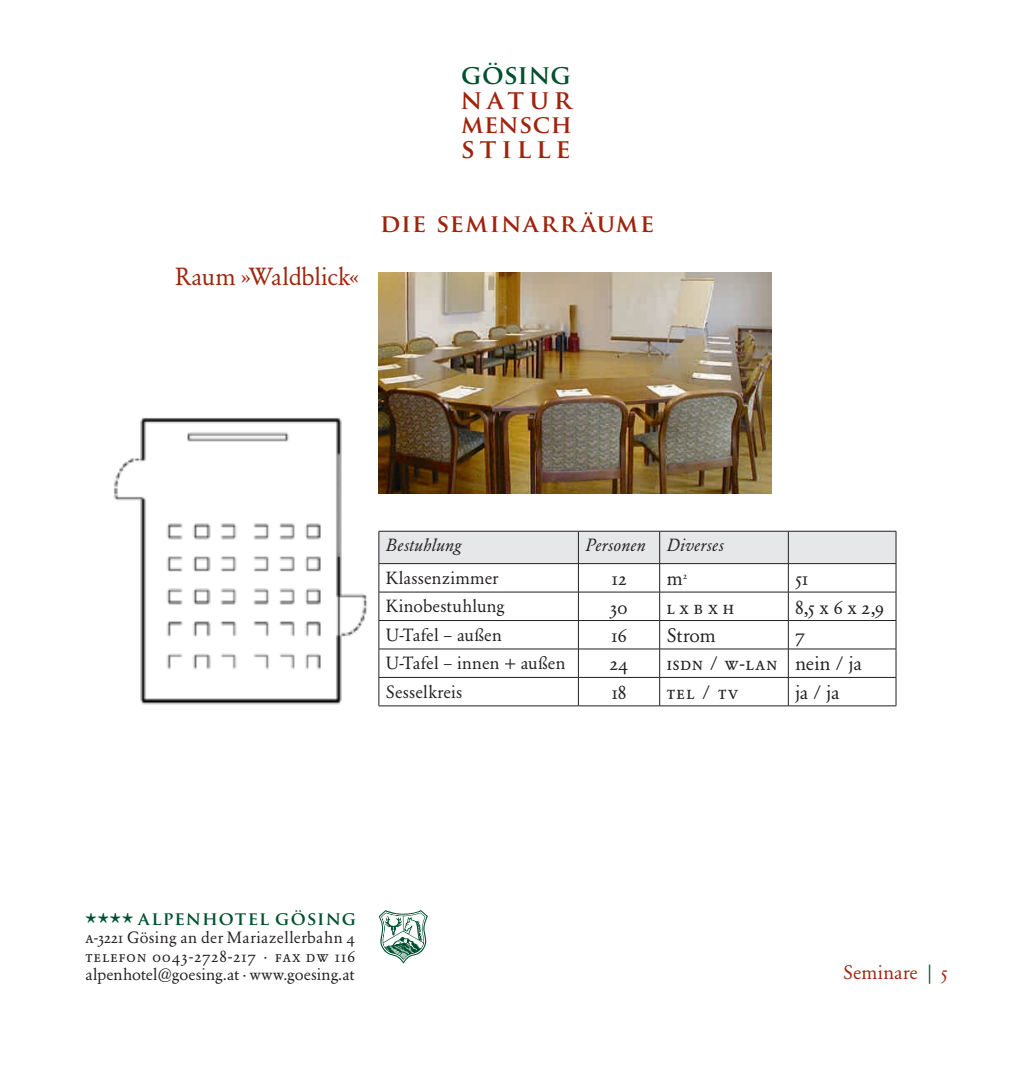
<style>
.page{position:relative;width:1032px;height:1067px;background:#fff}
.page>*{position:absolute;margin:0;border:0;box-sizing:border-box;transform-origin:0 0}
.t1{font:700 26.25px "Trajan Pro";letter-spacing:.185em;color:#9e240d}
.t2{font:700 26.25px "Trajan Pro";letter-spacing:-.01em;color:#00502f}
.t3{font:24.5px "Garamond BE";letter-spacing:-.015em;color:#9e240d}
.t4{font:700 24.5px "Trajan Pro";letter-spacing:.06em;color:#9e240d}
.t5{font:700 24.5px "Trajan Pro";letter-spacing:.035em;color:#9e240d}
.t6{font:19.25px "Garamond BE";letter-spacing:.01em;color:#231f20}
.t7{font:19.25px "Garamond BE Regular SC";letter-spacing:.075em;color:#231f20}
.t8{font:19.25px "Garamond BE";letter-spacing:.005em;color:#9e240d}
.t9{font:700 18.2px "Trajan Pro";letter-spacing:.055em;color:#00502f}
.t10{font:17.5px "Garamond BE";letter-spacing:.01em;color:#231f20}
.t11{font:17.5px "Garamond BE Italic Os F";letter-spacing:.02em;color:#231f20}
.t12{font:16.45px "Garamond BE";letter-spacing:.005em;color:#231f20}
.t13{font:16.45px "Garamond BE Regular SC";letter-spacing:.075em;color:#231f20}
.t14{font:16.28px "Garamond BE";letter-spacing:.025em;color:#231f20}
.s1{font-family:"Garamond BE"}
.s2{font-family:"V Dijck DF Piccolo Antiqua";font-weight:400}
.s3{font-family:"Garamond BE Regular SC"}
.s4{color:#00502f}
</style>
<div class="page">
<img style="left:384px;top:915px;width:14px;height:20px">
<img style="left:114px;top:417px;width:253px;height:288px">
<svg style="left:379px;top:531px;width:518px;height:174px"></svg>
<hr style="left:379px;top:705px;width:199px;height:1px;background:#231f20">
<hr style="left:578px;top:705px;width:82px;height:1px;background:#231f20">
<hr style="left:660px;top:705px;width:128px;height:1px;background:#231f20">
<hr style="left:788px;top:705px;width:108px;height:1px;background:#231f20">
<img style="left:379px;top:273px;width:393px;height:220px">
<h2 class="t3" style="left:175px;top:262px;width:185px">Raum »Waldblick«</h2>
<h1 class="t2" style="left:461px;top:58px;width:111px">GÖSING</h1>
<h1 class="t1" style="left:460px;top:83px;width:113px">NATUR</h1>
<h2 class="t5" style="left:461px;top:109px;width:112px">MENSCH</h2>
<h1 class="t1" style="left:461px;top:132px;width:111px">STILLE</h1>
<h2 class="t4" style="left:380px;top:208px;width:275px">DIE SEMINARRÄUME</h2>
<p class="t11" style="left:386px;top:535px;width:77px">Bestuhlung</p>
<p class="t11" style="left:585px;top:535px;width:140px">Personen Diverses</p>
<p class="t10" style="left:386px;top:567px;width:114px">Klassenzimmer</p>
<p class="t6" style="left:612px;top:567px;width:16px">12</p>
<p class="t6" style="left:667px;top:567px;width:22px">m<sup>2</sup></p>
<p class="t6" style="left:795px;top:567px;width:14px">51</p>
<p class="t10" style="left:386px;top:596px;width:120px">Kinobestuhlung</p>
<p class="t6" style="left:610px;top:595px;width:19px">30</p>
<p class="t7" style="left:667px;top:595px;width:69px">l <span class="s1">x</span> b x h</p>
<p class="t6" style="left:795px;top:595px;width:90px">8,5 x 6 x 2,9</p>
<p class="t10" style="left:386px;top:624px;width:118px">U-Tafel – außen</p>
<p class="t6" style="left:611px;top:624px;width:17px">16</p>
<p class="t6" style="left:667px;top:624px;width:51px">Strom</p>
<p class="t6" style="left:795px;top:624px;width:11px">7</p>
<p class="t10" style="left:386px;top:653px;width:181px">U-Tafel – innen + außen</p>
<p class="t6" style="left:610px;top:652px;width:20px">24</p>
<p class="t7" style="left:667px;top:652px;width:197px">isdn / w-lan <span class="s1">nein / ja</span></p>
<p class="t10" style="left:386px;top:681px;width:78px">Sesselkreis</p>
<p class="t6" style="left:612px;top:681px;width:16px">18</p>
<p class="t7" style="left:667px;top:681px;width:73px">tel / tv</p>
<p class="t6" style="left:795px;top:681px;width:46px">ja / ja</p>
<p class="t9" style="left:86px;top:907px;width:272px"><span class="s2">****</span> ALPENHOTEL GÖSING</p>
<p class="t14" style="left:86px;top:928px;width:271px"><span class="s3">a-3221</span> Gösing an der Mariazellerbahn <span class="s3">4</span></p>
<p class="t13" style="left:86px;top:946px;width:271px">telefon 0043-2728-217 · fax dw 116</p>
<p class="t12" style="left:86px;top:964px;width:271px">alpenhotel@goesing.at · www.goesing.at</p>
<p class="t8" style="left:843px;top:961px;width:90px">Seminare <span class="s4">|</span></p>
</div>
